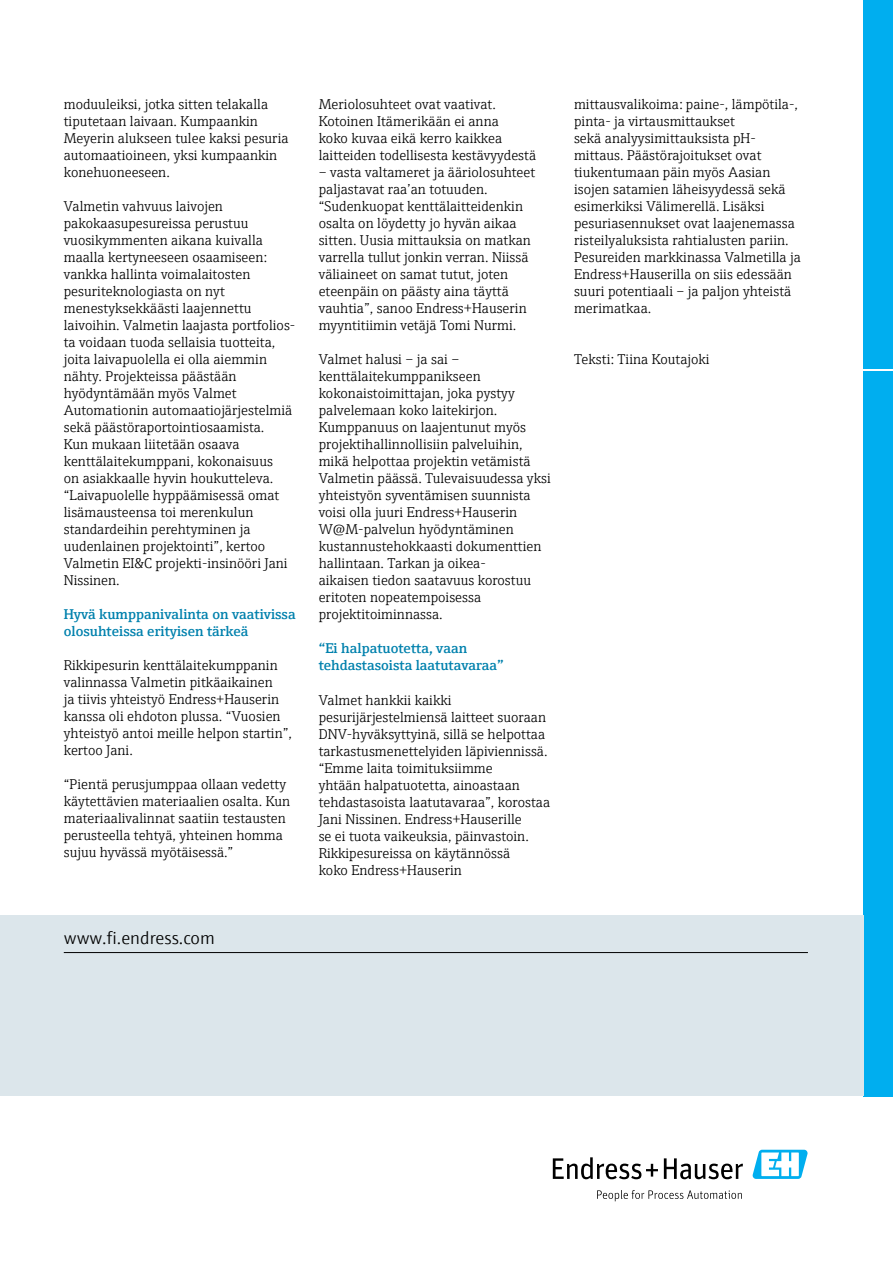
<style>
.page{position:relative;width:893px;height:1263px;background:#fff}
.page>*{position:absolute;margin:0;border:0;box-sizing:border-box;transform-origin:0 0}
.t1{font:300 18px "E+H Sans";color:#000}
.t2{font:300 14.25px/17px "E+H Serif";color:#000}
.t3{font:600 14.25px/17px "E+H Serif";color:#0081ad}
</style>
<div class="page">
<svg style="left:553px;top:1157px;width:105px;height:22px"></svg>
<svg style="left:664px;top:1158px;width:79px;height:21px"></svg>
<svg style="left:597px;top:1190px;width:145px;height:11px"></svg>
<svg style="left:752px;top:1150px;width:56px;height:29px"></svg>
<div style="left:863px;top:0;width:30px;height:369px;background:#00aeef"></div>
<div style="left:863px;top:371px;width:30px;height:725px;background:#00aeef"></div>
<div style="left:0;top:915px;width:863px;height:181px;background:#dce6eb"></div>
<hr style="left:64px;top:952px;width:744px;height:1px;background:#000">
<p class="t2" style="left:64px;top:94px;width:226px">moduuleiksi, jotka sitten telakalla tiputetaan laivaan. Kumpaankin<br>Meyerin alukseen tulee kaksi pesuria automaatioineen, yksi kumpaankin konehuoneeseen.</p>
<p class="t2" style="left:64px;top:196px;width:233px">Valmetin vahvuus laivojen pakokaasupesureissa perustuu vuosikymmenten aikana kuivalla maalla kertyneeseen osaamiseen: vankka hallinta voimalaitosten pesuriteknologiasta on nyt menestyksekkäästi laajennettu laivoihin. Valmetin laajasta portfolios&shy;ta voidaan tuoda sellaisia tuotteita, joita laivapuolella ei olla aiemmin nähty. Projekteissa päästään hyödyntämään myös Valmet Automationin automaatiojärjestelmiä sekä päästöraportointiosaamista.<br>Kun mukaan liitetään osaava kenttälaitekumppani, kokonaisuus<br>on asiakkaalle hyvin houkutteleva. “Laivapuolelle hyppäämisessä omat lisämausteensa toi merenkulun standardeihin perehtyminen ja uudenlainen projektointi”, kertoo Valmetin EI&amp;C projekti-insinööri Jani Nissinen.</p>
<p class="t3" style="left:64px;top:605px;width:233px">Hyvä kumppanivalinta on vaativissa olosuhteissa erityisen tärkeä</p>
<p class="t2" style="left:64px;top:656px;width:230px">Rikkipesurin kenttälaitekumppanin valinnassa Valmetin pitkäaikainen<br>ja tiivis yhteistyö Endress+Hauserin kanssa oli ehdoton plussa. “Vuosien yhteistyö antoi meille helpon startin”, kertoo Jani.</p>
<p class="t2" style="left:64px;top:775px;width:228px">“Pientä perusjumppaa ollaan vedetty käytettävien materiaalien osalta. Kun materiaalivalinnat saatiin testausten perusteella tehtyä, yhteinen homma sujuu hyvässä myötäisessä.”</p>
<p class="t2" style="left:319px;top:95px;width:219px">Meriolosuhteet ovat vaativat.<br>Kotoinen Itämerikään ei anna<br>koko kuvaa eikä kerro kaikkea laitteiden todellisesta kestävyydestä</p>
<p class="t2" style="left:319px;top:163px;width:218px">– vasta valtameret ja ääriolosuhteet paljastavat raa’an totuuden. “Sudenkuopat kenttälaitteidenkin osalta on löydetty jo hyvän aikaa sitten. Uusia mittauksia on matkan varrella tullut jonkin verran. Niissä väliaineet on samat tutut, joten eteenpäin on päästy aina täyttä vauhtia”, sanoo Endress+Hauserin myyntitiimin vetäjä Tomi Nurmi.</p>
<p class="t2" style="left:319px;top:350px;width:234px">Valmet halusi – ja sai – kenttälaitekumppanikseen kokonaistoimittajan, joka pystyy palvelemaan koko laitekirjon.<br>Kumppanuus on laajentunut myös projektihallinnollisiin palveluihin, mikä helpottaa projektin vetämistä<br>Valmetin päässä. Tulevaisuudessa yksi yhteistyön syventämisen suunnista voisi olla juuri Endress+Hauserin<br>W@M-palvelun hyödyntäminen kustannustehokkaasti dokumenttien hallintaan. Tarkan ja oikea-<br>aikaisen tiedon saatavuus korostuu eritoten nopeatempoisessa projektitoiminnassa.</p>
<p class="t3" style="left:319px;top:639px;width:187px">“Ei halpatuotetta, vaan tehdastasoista laatutavaraa”</p>
<p class="t2" style="left:319px;top:690px;width:233px">Valmet hankkii kaikki pesurijärjestelmiensä laitteet suoraan DNV-hyväksyttyinä, sillä se helpottaa tarkastusmenettelyiden läpiviennissä. “Emme laita toimituksiimme<br>yhtään halpatuotetta, ainoastaan tehdastasoista laatutavaraa”, korostaa Jani Nissinen. Endress+Hauserille<br>se ei tuota vaikeuksia, päinvastoin.<br>Rikkipesureissa on käytännössä<br>koko Endress+Hauserin</p>
<p class="t1" style="left:64px;top:924px;width:153px">www.fi.endress.com</p>
<p class="t2" style="left:574px;top:95px;width:228px">mittausvalikoima: paine-, lämpötila-, pinta- ja virtausmittaukset<br>sekä analyysimittauksista pH&shy;mittaus. Päästörajoitukset ovat tiukentumaan päin myös Aasian isojen satamien läheisyydessä sekä esimerkiksi Välimerellä. Lisäksi pesuriasennukset ovat laajenemassa risteilyaluksista rahtialusten pariin.<br>Pesureiden markkinassa Valmetilla ja Endress+Hauserilla on siis edessään suuri potentiaali – ja paljon yhteistä merimatkaa.</p>
<p class="t2" style="left:574px;top:350px;width:137px">Teksti: Tiina Koutajoki</p>
</div>
